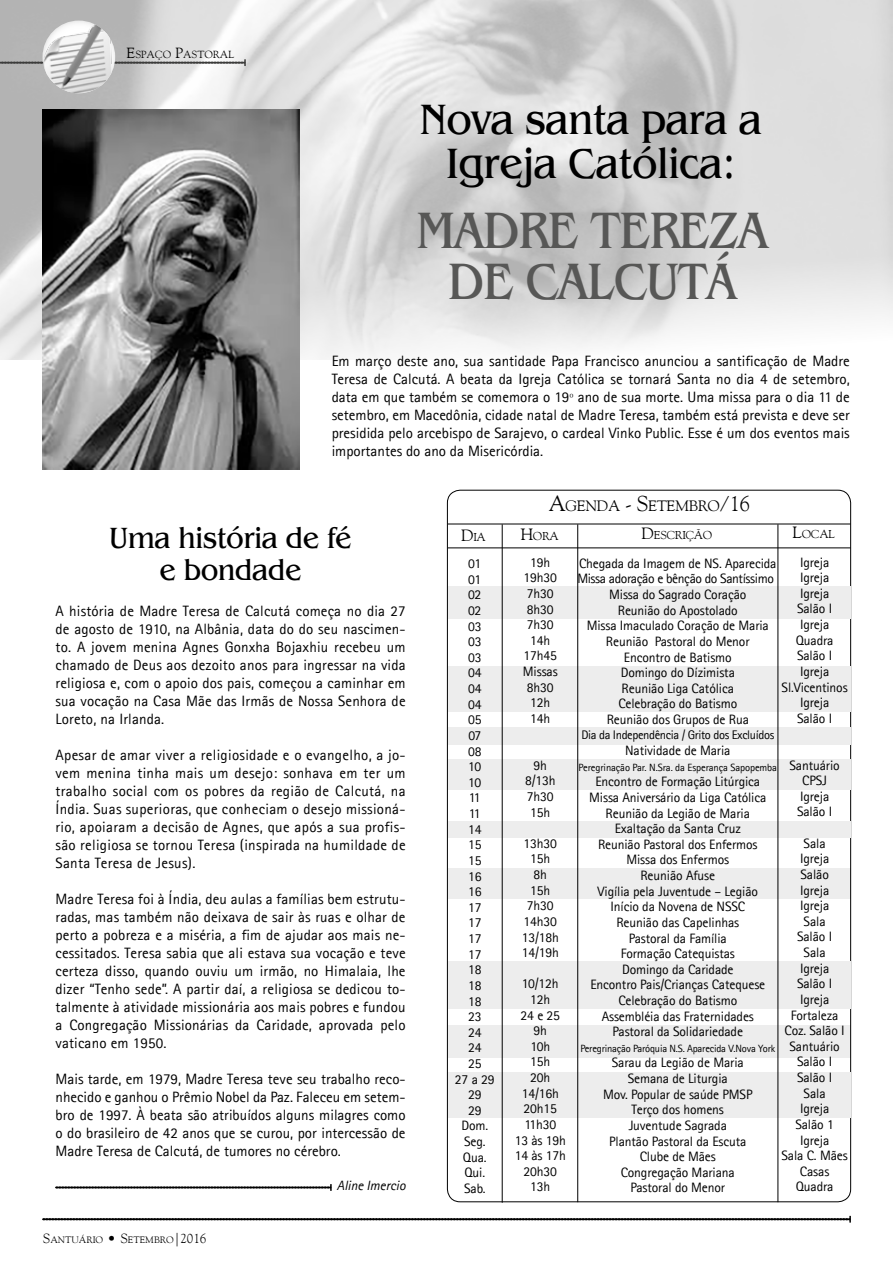
<style>
.page{position:relative;width:893px;height:1263px;background:#fff}
.page>*{position:absolute;margin:0;border:0;box-sizing:border-box;transform-origin:0 0}
.t1{font:52.5px/51px "Gazette Regular SWFTE";letter-spacing:-.02em;color:#575756;text-align:center;scale:.95 1}
.t2{font:43.5px/43.5px "Gazette Regular SWFTE";color:#000;text-align:center;scale:.95 1}
.t3{font:30px/31.5px "Gazette Regular SWFTE";color:#000;text-align:center;scale:.95 1}
.t4{font:15.3px "Goudy Old Style ATT";letter-spacing:-.03em;color:#000}
.t5{font:15px/18px "Agfa Rotis Sans Serif";letter-spacing:.01em;color:#000;text-align:justify}
.t6{font:13.65px/15.6px "Agfa Rotis Sans Serif";letter-spacing:-.01em;color:#000;text-align:center}
.t7{font:italic 13.5px "Agfa Rotis Sans Serif";color:#000}
.t8{font:12.45px "Agfa Rotis Sans Serif";letter-spacing:-.03em;color:#000}
.t9{font:11.7px "Goudy Old Style ATT";letter-spacing:-.03em;color:#000}
.t10{font:10.5px "Agfa Rotis Sans Serif";letter-spacing:-.02em;color:#000}
.t11{font:10.5px "Goudy Old Style ATT";color:#000}
.t12{font:9.45px "Goudy Old Style ATT";color:#000}
.s1{font-size:15px}
.s2{font-size:21.9px}
.s3{font-size:13.5px}
.s4{font-size:16.65px}
</style>
<div class="page">
<div style="left:448px;top:869px;width:402px;height:30px;background:#ededed"></div>
<img style="left:0;top:0;width:893px;height:359px">
<svg style="left:0;top:59px;width:246px;height:7px"></svg>
<img style="left:43px;top:21px;width:72px;height:72px;border-radius:36px">
<svg style="left:42px;top:1216px;width:809px;height:6px"></svg>
<div style="left:448px;top:1025px;width:403px;height:32px;background:#ededed"></div>
<div style="left:448px;top:822px;width:402px;height:16px;background:#ededed"></div>
<div style="left:448px;top:961px;width:402px;height:47px;background:#ededed"></div>
<div style="left:448px;top:760px;width:402px;height:30px;background:#ededed"></div>
<div style="left:448px;top:727px;width:402px;height:17px;background:#ededed"></div>
<div style="left:448px;top:666px;width:402px;height:45px;background:#ededed"></div>
<div style="left:448px;top:587px;width:402px;height:32px;background:#ededed"></div>
<hr style="left:448px;top:524px;width:402px;height:1px;background:#000">
<hr style="left:448px;top:547px;width:402px;height:1px;background:#000">
<div style="left:448px;top:1072px;width:402px;height:45px;background:#ededed"></div>
<hr style="left:577px;top:524px;width:1px;height:678px;background:#000">
<hr style="left:777px;top:524px;width:1px;height:678px;background:#000">
<hr style="left:502px;top:524px;width:1px;height:679px;background:#000">
<img style="left:43px;top:110px;width:257px;height:360px">
<svg style="left:55px;top:1184px;width:277px;height:7px"></svg>
<p class="t11" style="left:127px;top:49px;width:17px"><span class="s1">E</span>SPA</p>
<p class="t11" style="left:155px;top:49px;width:81px">ÇO <span class="s1">P</span>ASTORAL</p>
<h2 class="t2" style="left:420px;top:97px;width:362px">Nova santa para a<br>Igreja Católica:</h2>
<h1 class="t1" style="left:417px;top:204px;width:371px">MADRE TEREZA<br>DE CALCUTÁ</h1>
<p class="t5" style="left:332px;top:352px;width:520px">Em março deste ano, sua santidade Papa Francisco anunciou a santificação de Madre Teresa de Calcutá. A beata da Igreja Católica se tornará Santa no dia 4 de setembro, data em que também se comemora o 19º ano de sua morte. Uma missa para o dia 11 de setembro, em Macedônia, cidade natal de Madre Teresa, também está prevista e deve ser presidida pelo arcebispo de Sarajevo, o cardeal Vinko Public. Esse é um dos eventos mais importantes do ano da Misericórdia.</p>
<p class="t4" style="left:548px;top:497px;width:203px"><span class="s2">A</span>GENDA <span class="s2">- S</span>ETEMBRO<span class="s2">/16</span></p>
<h3 class="t3" style="left:110px;top:522px;width:256px">Uma história de fé e bondade</h3>
<p class="t5" style="left:56px;top:602px;width:352px">A história de Madre Teresa de Calcutá começa no dia 27 de agosto de 1910, na Albânia, data do do seu nascimen&shy;to. A jovem menina Agnes Gonxha Bojaxhiu recebeu um chamado de Deus aos dezoito anos para ingressar na vida religiosa e, com o apoio dos pais, começou a caminhar em sua vocação na Casa Mãe das Irmãs de Nossa Senhora de Loreto, na Irlanda.</p>
<p class="t5" style="left:56px;top:746px;width:352px">Apesar de amar viver a religiosidade e o evangelho, a jo&shy;vem menina tinha mais um desejo: sonhava em ter um trabalho social com os pobres da região de Calcutá, na Índia. Suas superioras, que conheciam o desejo missioná&shy;rio, apoiaram a decisão de Agnes, que após a sua profis&shy;são religiosa se tornou Teresa (inspirada na humildade de Santa Teresa de Jesus).</p>
<p class="t5" style="left:56px;top:890px;width:352px">Madre Teresa foi à Índia, deu aulas a famílias bem estrutu&shy;radas, mas também não deixava de sair às ruas e olhar de perto a pobreza e a miséria, a fim de ajudar aos mais ne&shy;cessitados. Teresa sabia que ali estava sua vocação e teve certeza disso, quando ouviu um irmão, no Himalaia, lhe dizer “Tenho sede”. A partir daí, a religiosa se dedicou to&shy;talmente à atividade missionária aos mais pobres e fundou a Congregação Missionárias da Caridade, aprovada pelo vaticano em 1950.</p>
<p class="t5" style="left:56px;top:1070px;width:352px">Mais tarde, em 1979, Madre Teresa teve seu trabalho reco&shy;nhecido e ganhou o Prêmio Nobel da Paz. Faleceu em setem&shy;bro de 1997. À beata são atribuídos alguns milagres como o do brasileiro de 42 anos que se curou, por intercessão de Madre Teresa de Calcutá, de tumores no cérebro.</p>
<p class="t7" style="left:337px;top:1177px;width:70px">Aline Imercio</p>
<p class="t12" style="left:43px;top:1234px;width:165px"><span class="s3">S</span>ANTUÁRIO <span class="s3">• S</span>ETEMBRO<span class="s3">|2016</span></p>
<p class="t9" style="left:461px;top:530px;width:20px"><span class="s4">D</span>IA</p>
<p class="t9" style="left:520px;top:529px;width:39px"><span class="s4">H</span>ORA</p>
<p class="t9" style="left:642px;top:528px;width:72px"><span class="s4">D</span>ESCRIÇÃO</p>
<p class="t9" style="left:792px;top:527px;width:44px"><span class="s4">L</span>OCAL</p>
<p class="t6" style="left:455px;top:556px;width:41px">01<br>01<br>02<br>02<br>03<br>03<br>03<br>04<br>04<br>04<br>05<br>07<br>08<br>10<br>10<br>11<br>11<br>14<br>15<br>15<br>16<br>16<br>17<br>17<br>17<br>17<br>18<br>18<br>18<br>23<br>24<br>24<br>25<br>27 a 29<br>29<br>29<br>Dom.<br>Seg.<br>Qua.<br>Qui.<br>Sab.</p>
<p class="t6" style="left:523px;top:554px;width:36px">19h<br>19h30<br>7h30<br>8h30<br>7h30<br>14h<br>17h45<br>Missas<br>8h30<br>12h<br>14h</p>
<p class="t6" style="left:525px;top:757px;width:32px">9h<br>8/13h<br>7h30<br>15h</p>
<p class="t6" style="left:522px;top:835px;width:39px">13h30<br>15h<br>8h<br>15h<br>7h30<br>14h30<br>13/18h<br>14/19h</p>
<p class="t6" style="left:515px;top:976px;width:53px">10/12h<br>12h<br>24 e 25<br>9h<br>10h<br>15h<br>20h<br>14/16h<br>20h15<br>11h30<br>13 às 19h<br>14 às 17h<br>20h30<br>13h</p>
<p class="t6" style="left:782px;top:554px;width:68px">Igreja<br>Igreja<br>Igreja<br>Salão I<br>Igreja<br>Quadra<br>Salão I<br>Igreja<br>Sl.Vicentinos<br>Igreja<br>Salão I</p>
<p class="t6" style="left:789px;top:757px;width:52px">Santuário<br>CPSJ<br>Igreja<br>Salão I</p>
<p class="t6" style="left:781px;top:835px;width:68px">Sala<br>Igreja<br>Salão<br>Igreja<br>Igreja<br>Sala<br>Salão I<br>Sala<br>Igreja<br>Salão I<br>Igreja<br>Fortaleza<br>Coz. Salão I<br>Santuário<br>Salão I<br>Salão I<br>Sala<br>Igreja<br>Salão 1<br>Igreja<br>Sala C. Mães<br>Casas<br>Quadra</p>
<p class="t6" style="left:577px;top:555px;width:201px">Chegada da Imagem de NS. Aparecida<br>Missa adoração e bênção do Santíssimo<br>Missa do Sagrado Coração<br>Reunião do Apostolado<br>Missa Imaculado Coração de Maria<br>Reunião Pastoral do Menor<br>Encontro de Batismo<br>Domingo do Dízimista<br>Reunião Liga Católica<br>Celebração do Batismo<br>Reunião dos Grupos de Rua</p>
<p class="t8" style="left:581px;top:728px;width:194px">Dia da Independência / Grito dos Excluídos</p>
<p class="t6" style="left:625px;top:742px;width:107px">Natividade de Maria</p>
<p class="t10" style="left:579px;top:761px;width:200px">Peregrinação Par. N.Sra. da Esperança Sapopemba</p>
<p class="t6" style="left:589px;top:774px;width:179px">Encontro de Formação Litúrgica<br>Missa Aniversário da Liga Católica<br>Reunião da Legião de Maria<br>Exaltação da Santa Cruz<br>Reunião Pastoral dos Enfermos<br>Missa dos Enfermos<br>Reunião Afuse<br>Vigília pela Juventude – Legião<br>Início da Novena de NSSC<br>Reunião das Capelinhas<br>Pastoral da Família<br>Formação Catequistas<br>Domingo da Caridade<br>Encontro Pais/Crianças Catequese<br>Celebração do Batismo<br>Assembléia das Fraternidades<br>Pastoral da Solidariedade</p>
<p class="t10" style="left:580px;top:1042px;width:196px">Peregrinação Paróquia N.S. Aparecida V.Nova York</p>
<p class="t6" style="left:603px;top:1055px;width:151px">Sarau da Legião de Maria<br>Semana de Liturgia<br>Mov. Popular de saúde PMSP<br>Terço dos homens<br>Juventude Sagrada<br>Plantão Pastoral da Escuta<br>Clube de Mães<br>Congregação Mariana<br>Pastoral do Menor</p>
</div>
